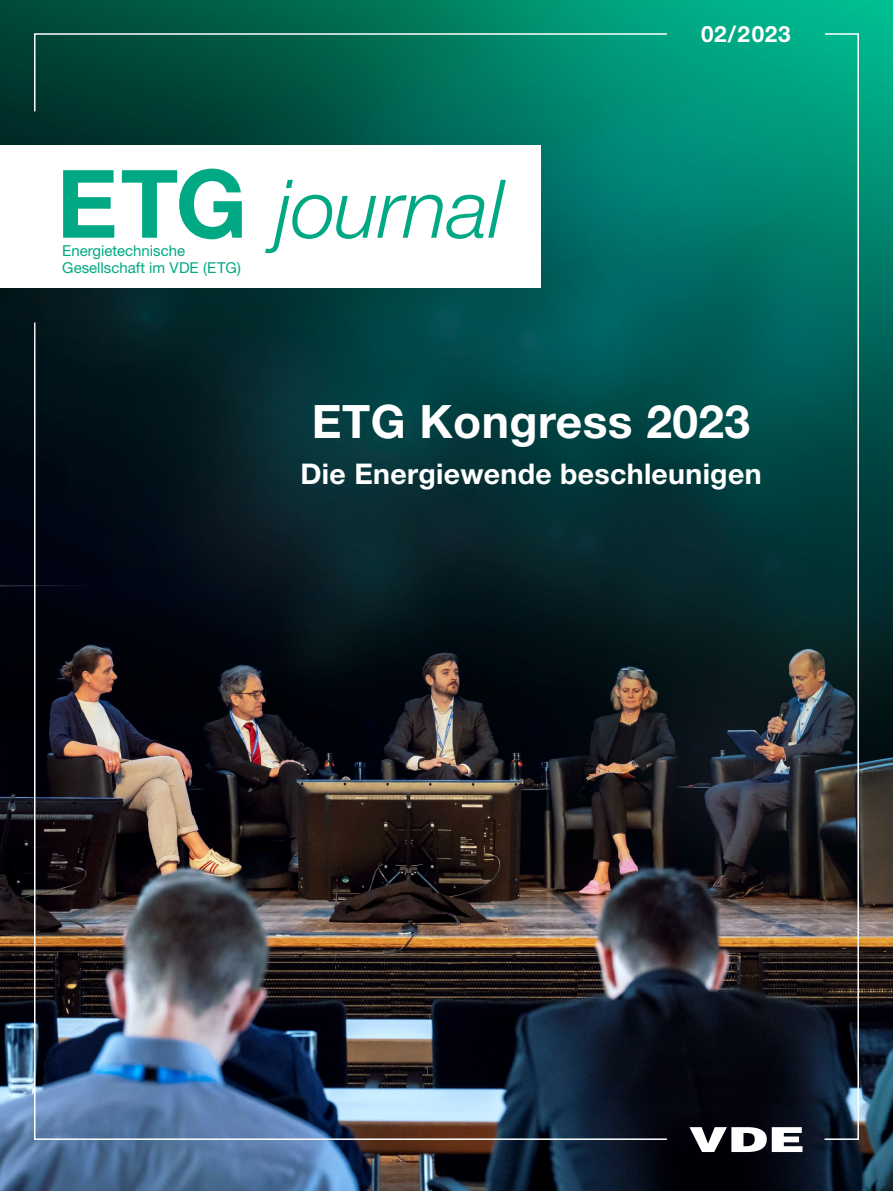
<style>
.page{position:relative;width:893px;height:1191px;background:#fff}
.page>*{position:absolute;margin:0;border:0;box-sizing:border-box;transform-origin:0 0}
.t1{font:italic 300 81px "Helvetica Neue LT Std";color:#00a983}
.t2{font:700 46.05px "Helvetica Neue LT Std";letter-spacing:.01em;color:#fff}
.t3{font:700 28.5px "Helvetica Neue LT Std";letter-spacing:.01em;color:#fff}
.t4{font:700 22.5px "Helvetica Neue LT Std";letter-spacing:.04em;color:#fff}
.t5{font:15px/17.2px "Helvetica Neue LT Std";color:#00a983}
.s1{font-weight:700;font-style:normal;font-size:94.5px}
</style>
<div class="page">
<img style="left:0;top:0;width:893px;height:1191px">
<svg style="left:33px;top:33px;width:635px;height:80px;background:#0a715b"></svg>
<div style="left:824px;top:33px;width:35px;height:1107px;border:2px solid #fff"></div>
<svg style="left:689px;top:1127px;width:113px;height:25px"></svg>
<img style="left:33px;top:321px;width:635px;height:819px">
<div style="left:0;top:68px;width:653px;height:334px;background:#000;opacity:.25"></div>
<div style="left:0;top:145px;width:541px;height:143px;background:#fff"></div>
<h1 class="t1" style="left:57px;top:161px;width:449px"><span class="s1">ETG</span> journal</h1>
<p class="t5" style="left:62px;top:241px;width:180px">Energietechnische<br>Gesellschaft im VDE (ETG)</p>
<h3 class="t4" style="left:701px;top:20px;width:91px">02/2023</h3>
<h2 class="t2" style="left:312px;top:393px;width:440px">ETG Kongress 2023</h2>
<h3 class="t3" style="left:301px;top:456px;width:462px">Die Energiewende beschleunigen</h3>
</div>
